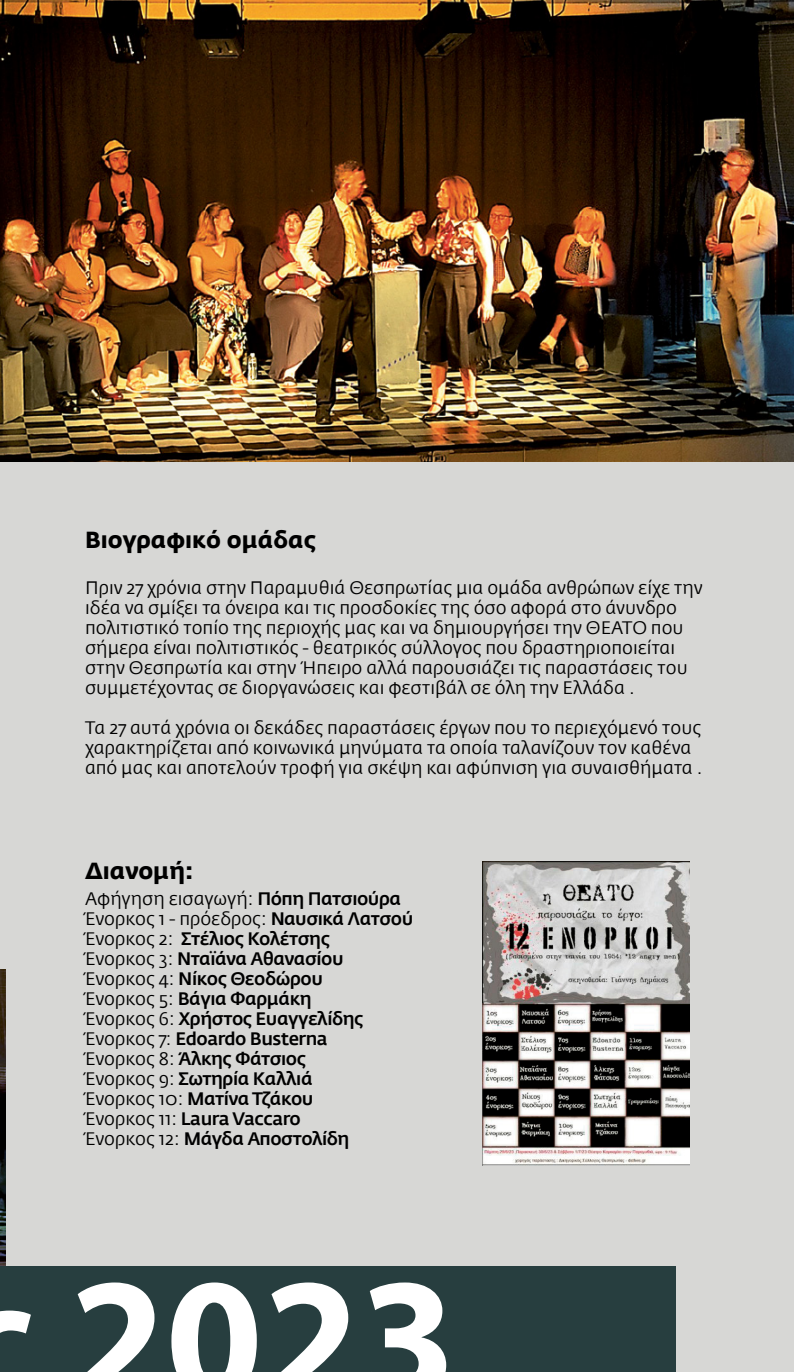
<style>
.page{position:relative;width:794px;height:1372px;background:#fff}
.page>*{position:absolute;margin:0;border:0;box-sizing:border-box;transform-origin:0 0}
.t1{font:700 174.6px "Myriad Pro";color:#fff}
.t2{font:700 23.2px "Fedra Sans Greek";color:#000}
.t3{font:18px/20px "Fedra Sans Greek";color:#000}
.t4{font:500 18px/20px "Fedra Sans Greek";letter-spacing:-.025em;color:#000}
.s1{font-weight:400}
</style>
<div class="page">
<div style="left:0;top:1px;width:794px;height:1371px;background:#d7d7d5"></div>
<img style="left:0;top:969px;width:6px;height:298px">
<div style="left:0;top:1267px;width:675px;height:105px;background:#273e3f"></div>
<img style="left:0;top:0;width:794px;height:462px">
<img style="left:482px;top:862px;width:207px;height:303px">
<p class="t2" style="left:85px;top:526px;width:232px">Βιογραφικό ομάδας</p>
<p class="t3" style="left:85px;top:578px;width:619px">Πριν 27 χρόνια στην Παραμυθιά Θεσπρωτίας μια ομάδα ανθρώπων είχε την ιδέα να σμίξει τα όνειρα και τις προσδοκίες της όσο αφορά στο άνυνδρο πολιτιστικό τοπίο της περιοχής μας και να δημιουργήσει την ΘΕΑΤΟ που σήμερα είναι πολιτιστικός - θεατρικός σύλλογος που δραστηριοποιείται στην Θεσπρωτία και στην Ήπειρο αλλά παρουσιάζει τις παραστάσεις του συμμετέχοντας σε διοργανώσεις και φεστιβάλ σε όλη την Ελλάδα .</p>
<p class="t3" style="left:85px;top:718px;width:619px">Τα 27 αυτά χρόνια οι δεκάδες παραστάσεις έργων που το περιεχόμενό τους χαρακτηρίζεται από κοινωνικά μηνύματα τα οποία ταλανίζουν τον καθένα από μας και αποτελούν τροφή για σκέψη και αφύπνιση για συναισθήματα .</p>
<p class="t2" style="left:85px;top:858px;width:110px">Διανομή:</p>
<p class="t4" style="left:85px;top:889px;width:330px"><span class="s1">Αφήγηση εισαγωγή:</span> Πόπη Πατσιούρα<br><span class="s1">Ένορκος 1 - πρόεδρος:</span> Ναυσικά Λατσού<br><span class="s1">Ένορκος 2:</span> Στέλιος Κολέτσης<br><span class="s1">Ένορκος 3:</span> Νταϊάνα Αθανασίου<br><span class="s1">Ένορκος 4:</span> Νίκος Θεοδώρου<br><span class="s1">Ένορκος 5:</span> Βάγια Φαρμάκη<br><span class="s1">Ένορκος 6:</span> Χρήστος Ευαγγελίδης<br><span class="s1">Ένορκος 7:</span> Edοardo Busterna<br><span class="s1">Ένορκος 8:</span> Άλκης Φάτσιος<br><span class="s1">Ένορκος 9:</span> Σωτηρία Καλλιά<br><span class="s1">Ένορκος 10:</span> Ματίνα Τζάκου<br><span class="s1">Ένορκος 11:</span> Laura Vaccaro<br><span class="s1">Ένορκος 12:</span> Μάγδα Αποστολίδη</p>
<h1 class="t1" style="left:69px;top:1225px;width:389px">2023</h1>
</div>
